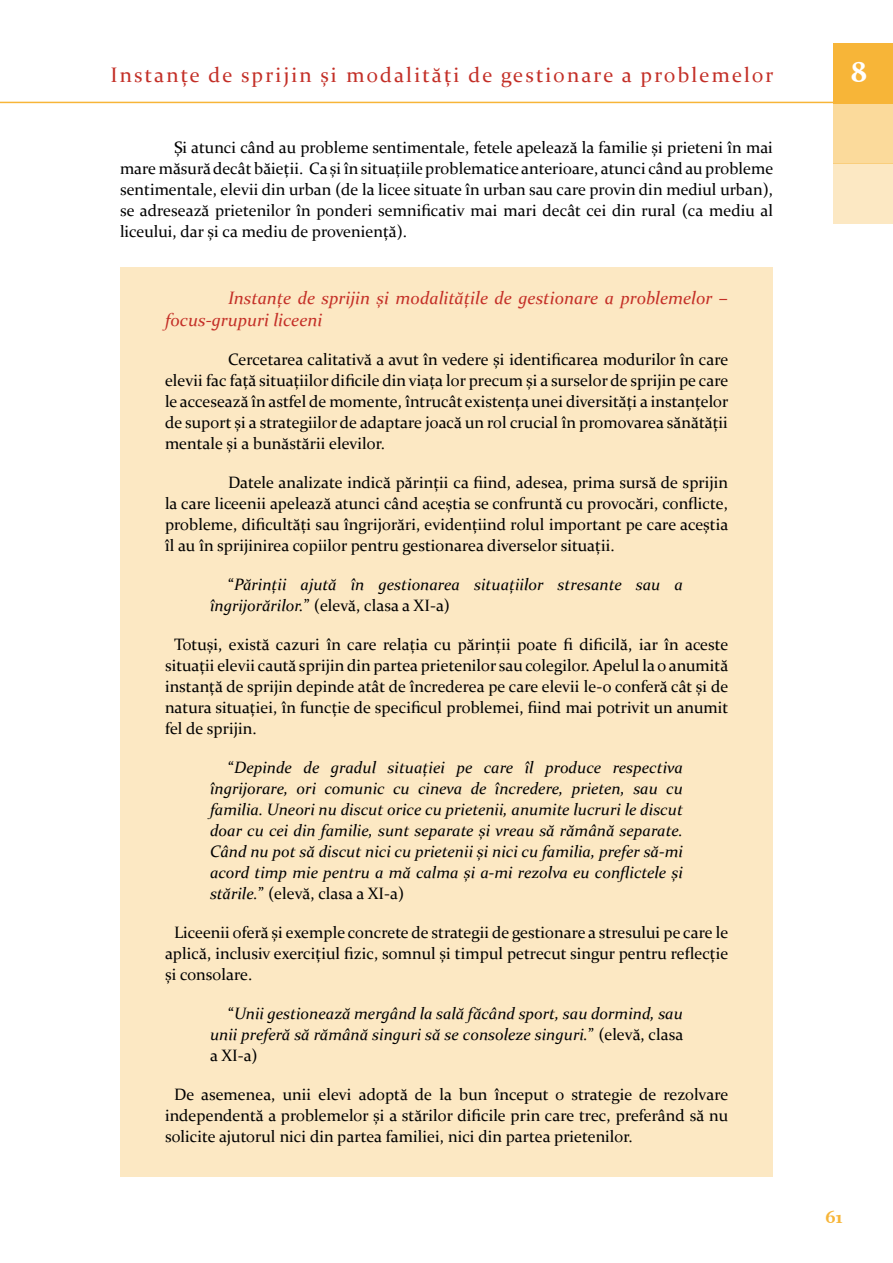
<style>
.page{position:relative;width:893px;height:1263px;background:#fff}
.page>*{position:absolute;margin:0;border:0;box-sizing:border-box;transform-origin:0 0}
.t1{font:700 30px "Constantia";color:#fff}
.t2{font:21px "Constantia";letter-spacing:.1em;color:#c32f27}
.t3{font:italic 18px/21.6px "Constantia";color:#c42f27}
.t4{font:700 18px "Constantia";color:#f7b538}
.t5{font:16.5px/21px "Constantia";color:#000;text-align:justify}
.t6{font:italic 16.5px/21px "Constantia";color:#000;text-align:justify}
.s1{font-style:normal}
</style>
<div class="page">
<div style="left:833px;top:43px;width:60px;height:60px;background:#f7b538"></div>
<div style="left:833px;top:103px;width:60px;height:60px;background:#fbda9b"></div>
<div style="left:833px;top:163px;width:60px;height:60px;background:#fce8c3"></div>
<hr style="left:0;top:102px;width:893px;height:1px;background:#f7b538">
<div style="left:120px;top:267px;width:653px;height:909px;background:#fce8c3"></div>
<p class="t2" style="left:111px;top:61px;width:665px">Instanțe de sprijin și modalități de gestionare a problemelor</p>
<p class="t5" style="left:120px;top:136px;width:655px;text-indent:54px">Și atunci când au probleme sentimentale, fetele apelează la familie și prieteni în mai mare măsură decât băieții. Ca și în situațiile problematice anterioare, atunci când au probleme sentimentale, elevii din urban (de la licee situate în urban sau care provin din mediul urban), se adresează prietenilor în ponderi semnificativ mai mari decât cei din rural (ca mediu al liceului, dar și ca mediu de proveniență).</p>
<p class="t3" style="left:165px;top:286px;width:564px;text-indent:63px">Instanțe de sprijin și modalitățile de gestionare a problemelor – focus-grupuri liceeni</p>
<p class="t5" style="left:165px;top:348px;width:565px;text-indent:63px">Cercetarea calitativă a avut în vedere și identificarea modurilor în care elevii fac față situațiilor dificile din viața lor precum și a surselor de sprijin pe care le accesează în astfel de momente, întrucât existența unei diversități a instanțelor de suport și a strategiilor de adaptare joacă un rol crucial în promovarea sănătății mentale și a bunăstării elevilor.</p>
<p class="t5" style="left:165px;top:471px;width:565px;text-indent:63px">Datele analizate indică părinții ca fiind, adesea, prima sursă de sprijin la care liceenii apelează atunci când aceștia se confruntă cu provocări, conflicte, probleme, dificultăți sau îngrijorări, evidențiind rolul important pe care aceștia îl au în sprijinirea copiilor pentru gestionarea diverselor situații.</p>
<p class="t6" style="left:210px;top:573px;width:474px;text-indent:18px"><span class="s1">“</span>Părinții ajută în gestionarea situațiilor stresante sau a îngrijorărilor.<span class="s1">” (elevă, clasa a XI-a)</span></p>
<p class="t5" style="left:165px;top:633px;width:565px;text-indent:9px">Totuși, există cazuri în care relația cu părinții poate fi dificilă, iar în aceste situații elevii caută sprijin din partea prietenilor sau colegilor. Apelul la o anumită instanță de sprijin depinde atât de încrederea pe care elevii le-o conferă cât și de natura situației, în funcție de specificul problemei, fiind mai potrivit un anumit fel de sprijin.</p>
<p class="t6" style="left:210px;top:756px;width:474px;text-indent:18px"><span class="s1">“</span>Depinde de gradul situației pe care îl produce respectiva îngrijorare, ori comunic cu cineva de încredere, prieten, sau cu familia. Uneori nu discut orice cu prietenii, anumite lucruri le discut doar cu cei din familie, sunt separate și vreau să rămână separate.<br>Când nu pot să discut nici cu prietenii și nici cu familia, prefer să-mi acord timp mie pentru a mă calma și a-mi rezolva eu conflictele și stările.<span class="s1">” (elevă, clasa a XI-a)</span></p>
<p class="t5" style="left:165px;top:921px;width:565px;text-indent:9px">Liceenii oferă și exemple concrete de strategii de gestionare a stresului pe care le aplică, inclusiv exercițiul fizic, somnul și timpul petrecut singur pentru reflecție și consolare.</p>
<p class="t6" style="left:210px;top:1002px;width:475px;text-indent:18px"><span class="s1">“</span>Unii gestionează mergând la sală făcând sport, sau dormind, sau unii preferă să rămână singuri să se consoleze singuri.<span class="s1">” (elevă, clasa a XI-a)</span></p>
<p class="t5" style="left:165px;top:1083px;width:565px;text-indent:9px">De asemenea, unii elevi adoptă de la bun început o strategie de rezolvare independentă a problemelor și a stărilor dificile prin care trec, preferând să nu solicite ajutorul nici din partea familiei, nici din partea prietenilor.</p>
<h1 class="t1" style="left:851px;top:51px;width:18px">8</h1>
<p class="t4" style="left:826px;top:1204px;width:18px">61</p>
</div>
